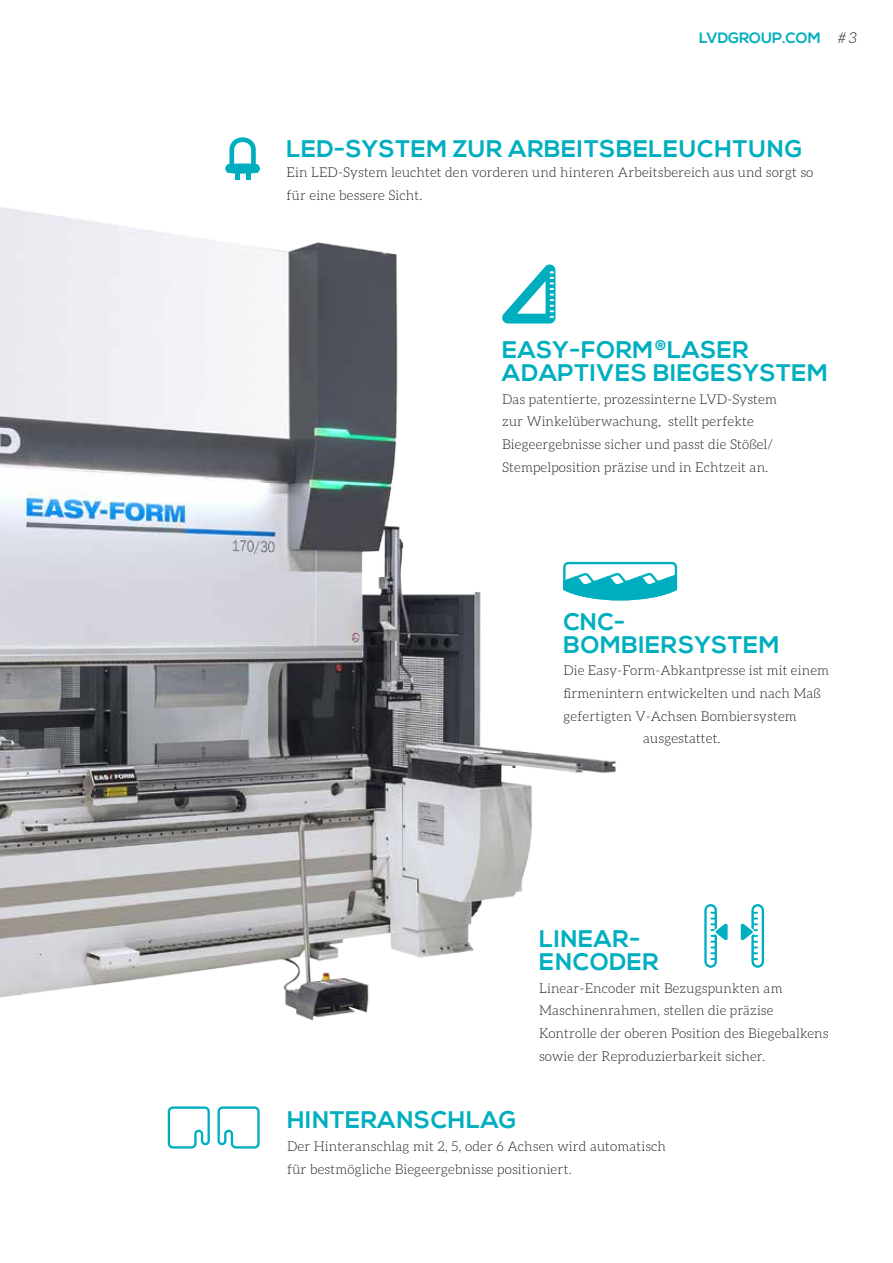
<style>
.page{position:relative;width:893px;height:1263px;background:#fff}
.page>*{position:absolute;margin:0;border:0;box-sizing:border-box;transform-origin:0 0}
.t1{font:700 24px/22.6px "Nexa";letter-spacing:.025em;color:#00afbf}
.t2{font:700 15px "Nexa";color:#00afbf}
.t3{font:300 13.5px/22.6px "Aleo";letter-spacing:.01em;color:#1d1d1b}
.s1{font-family:"Aleo";font-weight:300;font-style:italic;color:#1d1d1b}
</style>
<div class="page">
<svg style="left:645px;top:561px;width:33px;height:38px"></svg>
<div style="left:704px;top:904px;width:13px;height:64px;border:2px solid #00afbf;border-radius:5px"></div>
<svg style="left:711px;top:912px;width:17px;height:48px"></svg>
<div style="left:751px;top:904px;width:13px;height:64px;border:2px solid #00afbf;border-radius:5px"></div>
<svg style="left:740px;top:912px;width:18px;height:48px"></svg>
<svg style="left:167px;top:1114px;width:93px;height:35px"></svg>
<img style="left:0;top:137px;width:645px;height:977px">
<p class="t2" style="left:699px;top:29px;width:159px">LVDGROUP.COM <span class="s1"># 3</span></p>
<h1 class="t1" style="left:287px;top:139px;width:517px">LED-SYSTEM ZUR ARBEITSBELEUCHTUNG</h1>
<p class="t3" style="left:287px;top:161px;width:528px">Ein LED-System leuchtet den vorderen und hinteren Arbeitsbereich aus und sorgt so für eine bessere Sicht.</p>
<h1 class="t1" style="left:502px;top:340px;width:327px">EASY-FORM<sup>®</sup>LASER<br>ADAPTIVES BIEGESYSTEM</h1>
<p class="t3" style="left:502px;top:387px;width:276px">Das patentierte, prozessinterne LVD-System zur Winkelüberwachung, stellt perfekte Biegeergebnisse sicher und passt die Stößel/ Stempelposition präzise und in Echtzeit an.</p>
<h1 class="t1" style="left:563px;top:611px;width:218px">CNC-<br>BOMBIERSYSTEM</h1>
<p class="t3" style="left:563px;top:659px;width:267px">Die Easy-Form-Abkantpresse ist mit einem</p>
<p class="t3" style="left:563px;top:682px;width:259px">firmenintern entwickelten und nach Maß</p>
<p class="t3" style="left:563px;top:705px;width:235px">gefertigten V-Achsen Bombiersystem</p>
<p class="t3" style="left:643px;top:727px;width:79px">ausgestattet.</p>
<h1 class="t1" style="left:539px;top:928px;width:121px">LINEAR-<br>ENCODER</h1>
<p class="t3" style="left:539px;top:976px;width:291px">Linear-Encoder mit Bezugspunkten am Maschinenrahmen, stellen die präzise Kontrolle der oberen Position des Biegebalkens sowie der Reproduzierbarkeit sicher.</p>
<h1 class="t1" style="left:287px;top:1110px;width:231px">HINTERANSCHLAG</h1>
<p class="t3" style="left:287px;top:1135px;width:380px">Der Hinteranschlag mit 2, 5, oder 6 Achsen wird automatisch für bestmögliche Biegeergebnisse positioniert.</p>
</div>
